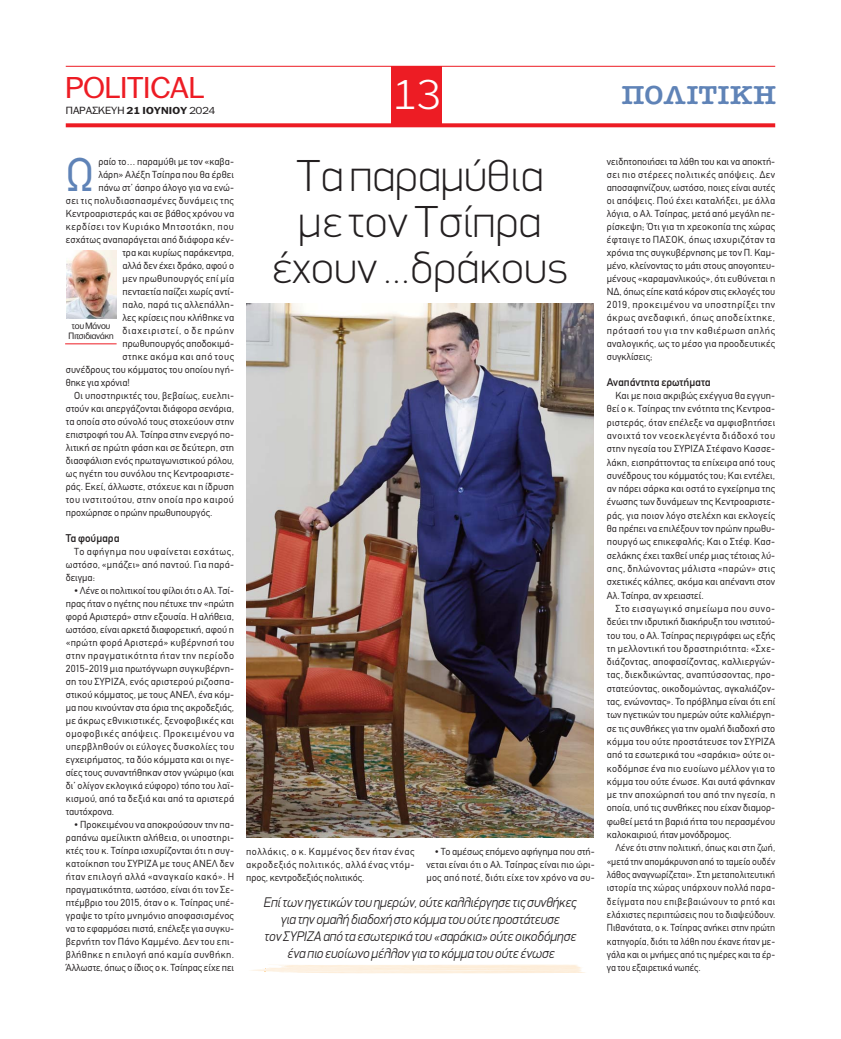
<style>
.page{position:relative;width:841px;height:1039px;background:#fff}
.page>*{position:absolute;margin:0;border:0;box-sizing:border-box;transform-origin:0 0}
.t1{font:46.5px "CF Din";color:#5f83b7}
.t2{font:100 45px/46px "PF Din Display";color:#231f20;text-align:center;scale:1.06 1}
.t3{font:300 40px "PF Franklin Gothic";color:#fff}
.t4{font:29px "PF Franklin Gothic";color:#ed1c24;scale:1.1 1}
.t5{font:26px "American Type ITC Hel Dm Bd";letter-spacing:.025em;color:#5f83b7;scale:1.06 1}
.t6{font:italic 300 14px/17px "PF Din Display";color:#231f20;text-align:center;scale:.95 1}
.t7{font:11px "CF Din";color:#231f20}
.t8{font:10px/13px "CF Din";letter-spacing:.015em;color:#231f20;text-align:justify}
.t9{font:10px/13.3px "CF Din";letter-spacing:.015em;color:#231f20;text-align:justify;scale:.96 1}
.t10{font:10px "CF Din";letter-spacing:.05em;color:#231f20}
.t11{font:10px "CF Din";letter-spacing:.04em;color:#231f20}
.t12{font:10px "CF Din";letter-spacing:.06em;color:#231f20}
.t13{font:10px "PF Franklin Gothic";letter-spacing:.01em;color:#231f20;scale:1.1 1}
.t14{font:10px "CF Din";letter-spacing:.075em;color:#231f20}
.t15{font:8.9px/9.9px "PF Franklin Gothic";color:#231f20;text-align:center}
.s1{font-weight:700;font-size:9.7px}
.s2{font-size:9.7px}
</style>
<div class="page">
<svg style="left:66px;top:123px;width:708px;height:4px;background:#ee2d34"></svg>
<div style="left:391px;top:66px;width:50px;height:61px;background:#ed1c24"></div>
<hr style="left:66px;top:66px;width:708px;height:1px;background:#ed1c24">
<img style="left:246px;top:304px;width:346px;height:533px">
<svg style="left:266px;top:964px;width:319px;height:10px;fill:#fdf0e0"></svg>
<svg style="left:251px;top:968px;width:15px;height:4px"></svg>
<img style="left:66px;top:251px;width:50px;height:68px">
<hr style="left:65px;top:343px;width:51px;height:1px;background:#ed1c24">
<h3 class="t4" style="left:66px;top:77px;width:127px">ΡOLITICAL</h3>
<h3 class="t3" style="left:393px;top:72px;width:48px">13</h3>
<h3 class="t5" style="left:621px;top:81px;width:147px">ΠΟΛΙΤΙΚΗ</h3>
<p class="t13" style="left:66px;top:107px;width:137px">ΠAΡΑΣΚΕΥΗ <span class="s1">21 IOYNIOY</span> <span class="s2">2024</span></p>
<h1 class="t1" style="left:66px;top:157px;width:30px">Ω</h1>
<p class="t8" style="left:98px;top:156px;width:137px">ραίο το… παραμύθι με τον «καβα-</p>
<p class="t8" style="left:98px;top:169px;width:137px">λάρη» Αλέξη Τσίπρα που θα έρθει</p>
<p class="t8" style="left:98px;top:182px;width:137px">πάνω στ’ άσπρο άλογο για να ενώ-</p>
<p class="t11" style="left:66px;top:196px;width:170px">σει τις πολυδιασπασμένες δυνάμεις της</p>
<p class="t8" style="left:66px;top:208px;width:170px">Κεντροαριστεράς και σε βάθος χρόνου να</p>
<p class="t12" style="left:66px;top:222px;width:170px">κερδίσει τον Κυριάκο Μητσοτάκη, που</p>
<p class="t8" style="left:66px;top:234px;width:170px">εσχάτως αναπαράγεται από διάφορα κέν-</p>
<p class="t8" style="left:122px;top:247px;width:113px">τρα και κυρίως παράκεντρα,</p>
<p class="t8" style="left:122px;top:260px;width:113px">αλλά δεν έχει δράκο, αφού ο</p>
<p class="t8" style="left:122px;top:273px;width:113px">μεν πρωθυπουργός επί μία</p>
<p class="t8" style="left:122px;top:286px;width:113px">πενταετία παίζει χωρίς αντί-</p>
<p class="t8" style="left:122px;top:299px;width:113px">παλο, παρά τις αλλεπάλλη-</p>
<p class="t8" style="left:122px;top:312px;width:113px">λες κρίσεις που κλήθηκε να</p>
<p class="t14" style="left:122px;top:326px;width:113px">διαχειριστεί, ο δε πρώην</p>
<p class="t8" style="left:122px;top:338px;width:113px">πρωθυπουργός αποδοκιμά-</p>
<p class="t10" style="left:122px;top:352px;width:113px">στηκε ακόμα και από τους</p>
<p class="t8" style="left:66px;top:364px;width:170px">συνέδρους του κόμματος του οποίου ηγή-</p>
<p class="t8" style="left:66px;top:377px;width:66px">θηκε για χρόνια!</p>
<p class="t8" style="left:74px;top:390px;width:161px">Οι υποστηρικτές του, βεβαίως, ευελπι-</p>
<p class="t8" style="left:66px;top:403px;width:170px">στούν και απεργάζονται διάφορα σενάρια,</p>
<p class="t8" style="left:66px;top:416px;width:170px">τα οποία στο σύνολό τους στοχεύουν στην</p>
<p class="t8" style="left:66px;top:429px;width:170px">επιστροφή του Αλ. Τσίπρα στην ενεργό πο-</p>
<p class="t8" style="left:66px;top:442px;width:170px">λιτική σε πρώτη φάση και σε δεύτερη, στη</p>
<p class="t8" style="left:66px;top:455px;width:170px">διασφάλιση ενός πρωταγωνιστικού ρόλου,</p>
<p class="t8" style="left:66px;top:468px;width:170px">ως ηγέτη του συνόλου της Κεντροαριστε-</p>
<p class="t8" style="left:66px;top:481px;width:170px">ράς. Εκεί, άλλωστε, στόχευε και η ίδρυση</p>
<p class="t10" style="left:66px;top:495px;width:170px">του ινστιτούτου, στην οποία προ καιρού</p>
<p class="t8" style="left:66px;top:507px;width:148px">προχώρησε ο πρώην πρωθυπουργός.</p>
<p class="t7" style="left:66px;top:533px;width:55px">Τα φούμαρα</p>
<p class="t8" style="left:66px;top:546px;width:170px;text-indent:9px">Το αφήγημα που υφαίνεται εσχάτως, ωστόσο, «μπάζει» από παντού. Για παρά&shy;δειγμα:</p>
<p class="t8" style="left:66px;top:585px;width:170px;text-indent:9px">• Λένε οι πολιτικοί του φίλοι ότι ο Αλ. Τσί&shy;πρας ήταν ο ηγέτης που πέτυχε την «πρώτη φορά Αριστερά» στην εξουσία. Η αλήθεια, ωστόσο, είναι αρκετά διαφορετική, αφού η «πρώτη φορά Αριστερά» κυβέρνησή του στην πραγματικότητα ήταν την περίοδο 2015-2019 μια πρωτόγνωρη συγκυβέρνη&shy;ση του ΣΥΡΙΖΑ, ενός αριστερού ριζοσπα&shy;στικού κόμματος, με τους ΑΝΕΛ, ένα κόμ&shy;μα που κινούνταν στα όρια της ακροδεξιάς, με άκρως εθνικιστικές, ξενοφοβικές και ομοφοβικές απόψεις. Προκειμένου να υπερβληθούν οι εύλογες δυσκολίες του εγχειρήματος, τα δύο κόμματα και οι ηγε&shy;σίες τους συναντήθηκαν στον γνώριμο (και δι’ ολίγον εκλογικά εύφορο) τόπο του λαϊ&shy;κισμού, από τα δεξιά και από τα αριστερά ταυτόχρονα.</p>
<p class="t8" style="left:66px;top:819px;width:170px;text-indent:9px">• Προκειμένου να αποκρούσουν την πα&shy;ραπάνω αμείλικτη αλήθεια, οι υποστηρι&shy;κτές του κ. Τσίπρα ισχυρίζονται ότι η συγ&shy;κατοίκηση του ΣΥΡΙΖΑ με τους ΑΝΕΛ δεν ήταν επιλογή αλλά «αναγκαίο κακό». Η πραγματικότητα, ωστόσο, είναι ότι τον Σε&shy;πτέμβριο του 2015, όταν ο κ. Τσίπρας υπέ&shy;γραψε το τρίτο μνημόνιο αποφασισμένος να το εφαρμόσει πιστά, επέλεξε για συγκυ&shy;βερνήτη τον Πάνο Καμμένο. Δεν του επι&shy;βλήθηκε η επιλογή από καμία συνθήκη.<br>Άλλωστε, όπως ο ίδιος ο κ. Τσίπρας είχε πει</p>
<p class="t15" style="left:68px;top:322px;width:46px">του Mάνου<br>Πιτσιδιανάκη</p>
<h2 class="t2" style="left:271px;top:157px;width:281px">Τα παραμύθια με τον Τσίπρα έχουν ...δράκους</h2>
<p class="t8" style="left:246px;top:845px;width:170px">πολλάκις, ο κ. Καμμένος δεν ήταν ένας ακροδεξιός πολιτικός, αλλά ένας ντόμ&shy;προς, κεντροδεξιός πολιτικός.</p>
<p class="t8" style="left:426px;top:845px;width:170px;text-indent:9px">• Το αμέσως επόμενο αφήγημα που στή&shy;νεται είναι ότι ο Αλ. Τσίπρας είναι πιο ώρι&shy;μος από ποτέ, διότι είχε τον χρόνο να συ-</p>
<h3 class="t6" style="left:264px;top:893px;width:331px">Επί των ηγετικών του ημερών, ούτε καλλιέργησε τις συνθήκες για την ομαλή διαδοχή στο κόμμα του ούτε προστάτευσε<br>τον ΣΥΡΙΖΑ από τα εσωτερικά του «σαράκια» ούτε οικοδόμησε ένα πιο ευοίωνο μέλλον για το κόμμα του ούτε ένωσε</h3>
<p class="t8" style="left:606px;top:156px;width:170px">νειδητοποιήσει τα λάθη του και να αποκτή&shy;σει πιο στέρεες πολιτικές απόψεις. Δεν αποσαφηνίζουν, ωστόσο, ποιες είναι αυτές οι απόψεις. Πού έχει καταλήξει, με άλλα λόγια, ο Αλ. Τσίπρας, μετά από μεγάλη πε&shy;ρίσκεψη; Ότι για τη χρεοκοπία της χώρας έφταιγε το ΠΑΣΟΚ, όπως ισχυριζόταν τα χρόνια της συγκυβέρνησης με τον Π. Καμ&shy;μένο, κλείνοντας το μάτι στους απογοητευ&shy;μένους «καραμανλικούς», ότι ευθύνεται η ΝΔ, όπως είπε κατά κόρον στις εκλογές του 2019, προκειμένου να υποστηρίξει την άκρως ανεδαφική, όπως αποδείχτηκε, πρότασή του για την καθιέρωση απλής αναλογικής, ως το μέσο για προοδευτικές συγκλίσεις;</p>
<p class="t7" style="left:606px;top:377px;width:105px">Αναπάντητα ερωτήματα</p>
<p class="t8" style="left:606px;top:390px;width:170px;line-height:13.3px;text-indent:9px">Και με ποια ακριβώς εχέγγυα θα εγγυη&shy;θεί ο κ. Τσίπρας την ενότητα της Κεντροα&shy;ριστεράς, όταν επέλεξε να αμφισβητήσει ανοιχτά τον νεοεκλεγέντα διάδοχό του στην ηγεσία του ΣΥΡΙΖΑ Στέφανο Κασσε&shy;λάκη, εισπράττοντας τα επίχειρα από τους συνέδρους του κόμματός του; Και εντέλει, αν πάρει σάρκα και οστά το εγχείρημα της ένωσης των δυνάμεων της Κεντροαριστε&shy;ράς, για ποιον λόγο στελέχη και εκλογείς θα πρέπει να επιλέξουν τον πρώην πρωθυ&shy;πουργό ως επικεφαλής; Και ο Στέφ. Κασ&shy;σελάκης έχει ταχθεί υπέρ μιας τέτοιας λύ&shy;σης, δηλώνοντας μάλιστα «παρών» στις σχετικές κάλπες, ακόμα και απέναντι στον Αλ. Τσίπρα, αν χρειαστεί.</p>
<p class="t8" style="left:606px;top:603px;width:170px;line-height:13.3px;text-indent:9px">Στο εισαγωγικό σημείωμα που συνο&shy;δεύει την ιδρυτική διακήρυξη του ινστιτού&shy;του του, ο Αλ. Τσίπρας περιγράφει ως εξής τη μελλοντική του δραστηριότητα: «Σχε&shy;διάζοντας, αποφασίζοντας, καλλιεργών&shy;τας, διεκδικώντας, αναπτύσσοντας, προ&shy;στατεύοντας, οικοδομώντας, αγκαλιάζον&shy;τας, ενώνοντας». Το πρόβλημα είναι ότι επί των ηγετικών του ημερών ούτε καλλιέργη&shy;σε τις συνθήκες για την ομαλή διαδοχή στο κόμμα του ούτε προστάτευσε τον ΣΥΡΙΖΑ από τα εσωτερικά του «σαράκια» ούτε οι&shy;κοδόμησε ένα πιο ευοίωνο μέλλον για το κόμμα του ούτε ένωσε. Και αυτά φάνηκαν με την αποχώρησή του από την ηγεσία, η οποία, υπό τις συνθήκες που είχαν διαμορ&shy;φωθεί μετά τη βαριά ήττα του περασμένου καλοκαιριού, ήταν μονόδρομος.</p>
<p class="t9" style="left:606px;top:842px;width:177px;text-indent:9px">Λένε ότι στην πολιτική, όπως και στη ζωή, «μετά την απομάκρυνση από το ταμείο ουδέν λάθος αναγνωρίζεται». Στη μεταπολιτευτική ιστορία της χώρας υπάρχουν πολλά παρα&shy;δείγματα που επιβεβαιώνουν το ρητό και ελάχιστες περιπτώσεις που το διαψεύδουν.<br>Πιθανότατα, ο κ. Τσίπρας ανήκει στην πρώτη κατηγορία, διότι τα λάθη που έκανε ήταν με&shy;γάλα και οι μνήμες από τις ημέρες και τα έρ&shy;γα του εξαιρετικά νωπές.</p>
</div>
